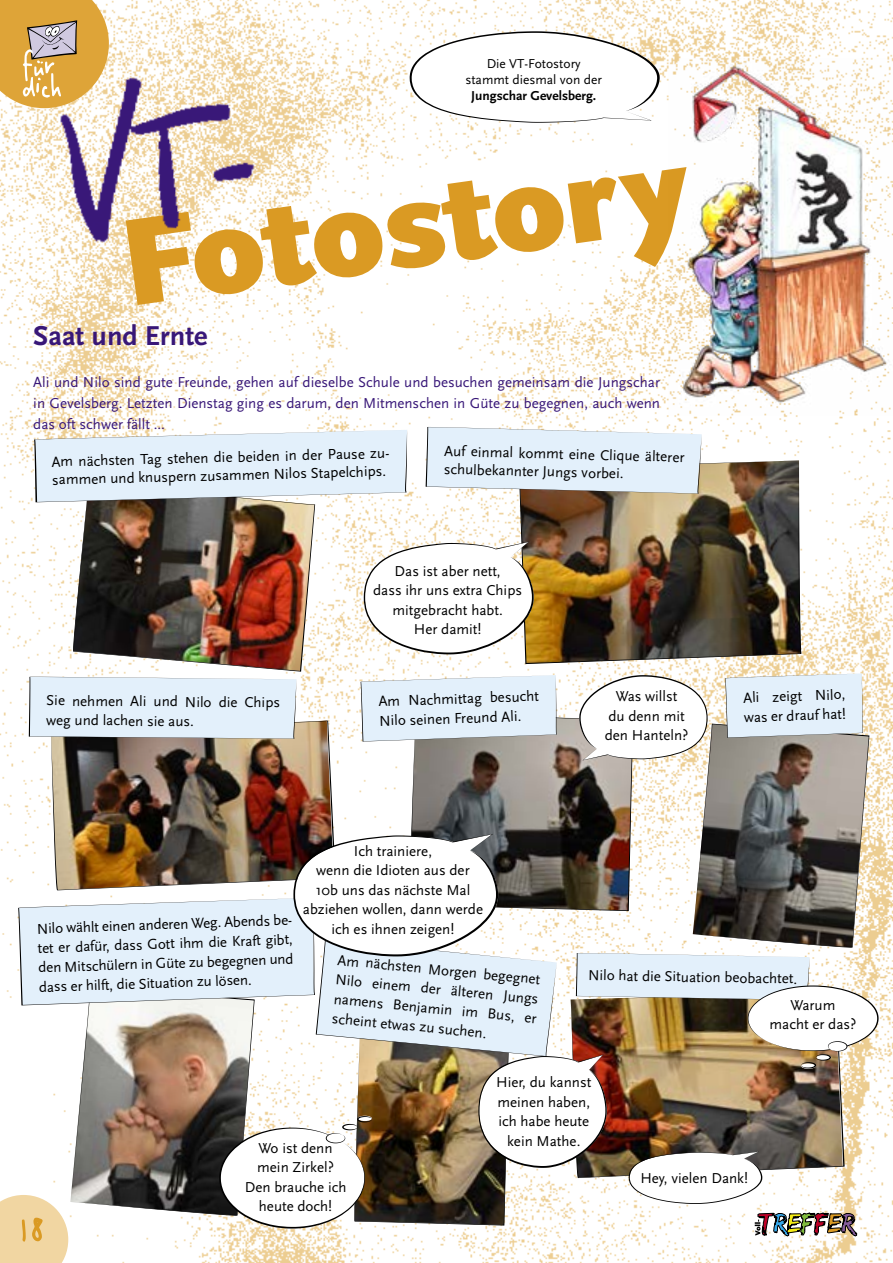
<style>
.page{position:relative;width:893px;height:1263px;background:#fff}
.page>*{position:absolute;margin:0;border:0;box-sizing:border-box;transform-origin:0 0}
.t1{font:900 129.15px "Scala Sans OT";color:#da9a23}
.t2{font:76.5px "Handschrift";color:#da9a23}
.t3{font:51px "Druckschrift";letter-spacing:-.08em;color:#fff}
.t4{font:700 28.5px "Scala Sans OT";color:#381778}
.t5{font:15px/19.5px "Scala Sans OT";color:#000}
.t6{font:15px/21px "Scala Sans OT";color:#381778;text-align:justify}
.t7{font:13.5px/16.2px "Scala Sans OT";color:#000;text-align:center}
.t8{font:700 13.5px "Scala Sans OT";color:#000}
.s1{font-size:94.5px}
</style>
<div class="page">
<img style="left:0;top:0;width:893px;height:1261px">
<img style="left:34px;top:73px;width:232px;height:178px">
<img style="left:669px;top:59px;width:224px;height:357px">
<svg style="left:0;top:0;width:109px;height:108px;background:#daac5c"></svg>
<img style="left:73px;top:502px;width:242px;height:170px">
<img style="left:519px;top:460px;width:282px;height:204px">
<svg style="left:34px;top:430px;width:373px;height:72px;background:#e0ebf3"></svg>
<svg style="left:426px;top:427px;width:276px;height:67px;background:#dfeaf2"></svg>
<svg style="left:364px;top:541px;width:170px;height:113px"></svg>
<img style="left:0;top:673px;width:879px;height:590px">
<svg style="left:410px;top:31px;width:250px;height:92px"></svg>
<h3 class="t3" style="left:20px;top:66px;width:45px">fürdich</h3>
<p class="t7" style="left:465px;top:55px;width:138px">Die VT-Fotostory stammt diesmal von der</p>
<p class="t8" style="left:471px;top:88px;width:127px">Jungschar Gevelsberg.</p>
<h1 class="t1" style="left:111px;top:192px;width:574px;rotate:-8deg">Fotostory</h1>
<h3 class="t4" style="left:33px;top:319px;width:176px">Saat und Ernte</h3>
<p class="t6" style="left:33px;top:372px;width:628px">Ali und Nilo sind gute Freunde, gehen auf dieselbe Schule und besuchen gemeinsam die Jungschar in Gevelsberg. Letzten Dienstag ging es darum, den Mitmenschen in Güte zu begegnen, auch wenn das oft schwer fällt ...</p>
<p class="t5" style="left:51px;top:454px;width:343px;line-height:18px;rotate:-2deg">Am nächsten Tag stehen die beiden in der Pause zu&shy;sammen und knuspern zusammen Nilos Stapelchips.</p>
<p class="t5" style="left:445px;top:441px;width:242px;line-height:18.5px;rotate:2deg">Auf einmal kommt eine Clique älterer schulbekannter Jungs vorbei.</p>
<p class="t5" style="left:373px;top:561px;width:150px;text-align:center">Das ist aber nett,<br>dass ihr uns extra Chips mitgebracht habt.<br>Her damit!</p>
<p class="t5" style="left:47px;top:690px;width:235px;rotate:1deg">Sie nehmen Ali und Nilo die Chips weg und lachen sie aus.</p>
<p class="t5" style="left:378px;top:692px;width:162px;rotate:-2deg">Am Nachmittag besucht<br>Nilo seinen Freund Ali.</p>
<p class="t5" style="left:743px;top:688px;width:104px;rotate:-2deg">Ali zeigt Nilo, was er drauf hat!</p>
<p class="t5" style="left:605px;top:687px;width:85px;text-align:center">Was willst<br>du denn mit den Hanteln?</p>
<p class="t5" style="left:37px;top:919px;width:260px;rotate:-2deg">Nilo wählt einen anderen Weg. Abends be&shy;tet er dafür, dass Gott ihm die Kraft gibt, den Mitschülern in Güte zu begegnen und dass er hilft, die Situation zu lösen.</p>
<p class="t5" style="left:303px;top:841px;width:182px;text-align:center">Ich trainiere,<br>wenn die Idioten aus der<br>10b uns das nächste Mal abziehen wollen, dann werde ich es ihnen zeigen!</p>
<p class="t5" style="left:339px;top:949px;width:205px;text-align:justify;rotate:6deg">Am nächsten Morgen begegnet Nilo einem der älteren Jungs namens Benjamin im Bus, er scheint etwas zu suchen.</p>
<p class="t5" style="left:588px;top:965px;width:211px;rotate:1deg">Nilo hat die Situation beobachtet.</p>
<p class="t5" style="left:769px;top:995px;width:88px;text-align:center">Warum macht er das?</p>
<h2 class="t2" style="left:18px;top:1202px;width:31px">1<span class="s1">8</span></h2>
<p class="t5" style="left:245px;top:1138px;width:103px;text-align:center">Wo ist denn mein Zirkel?<br>Den brauche ich heute doch!</p>
<p class="t5" style="left:496px;top:1073px;width:97px;text-align:center">Hier, du kannst meinen haben, ich habe heute kein Mathe.</p>
<p class="t5" style="left:640px;top:1168px;width:109px">Hey, vielen Dank!</p>
</div>
